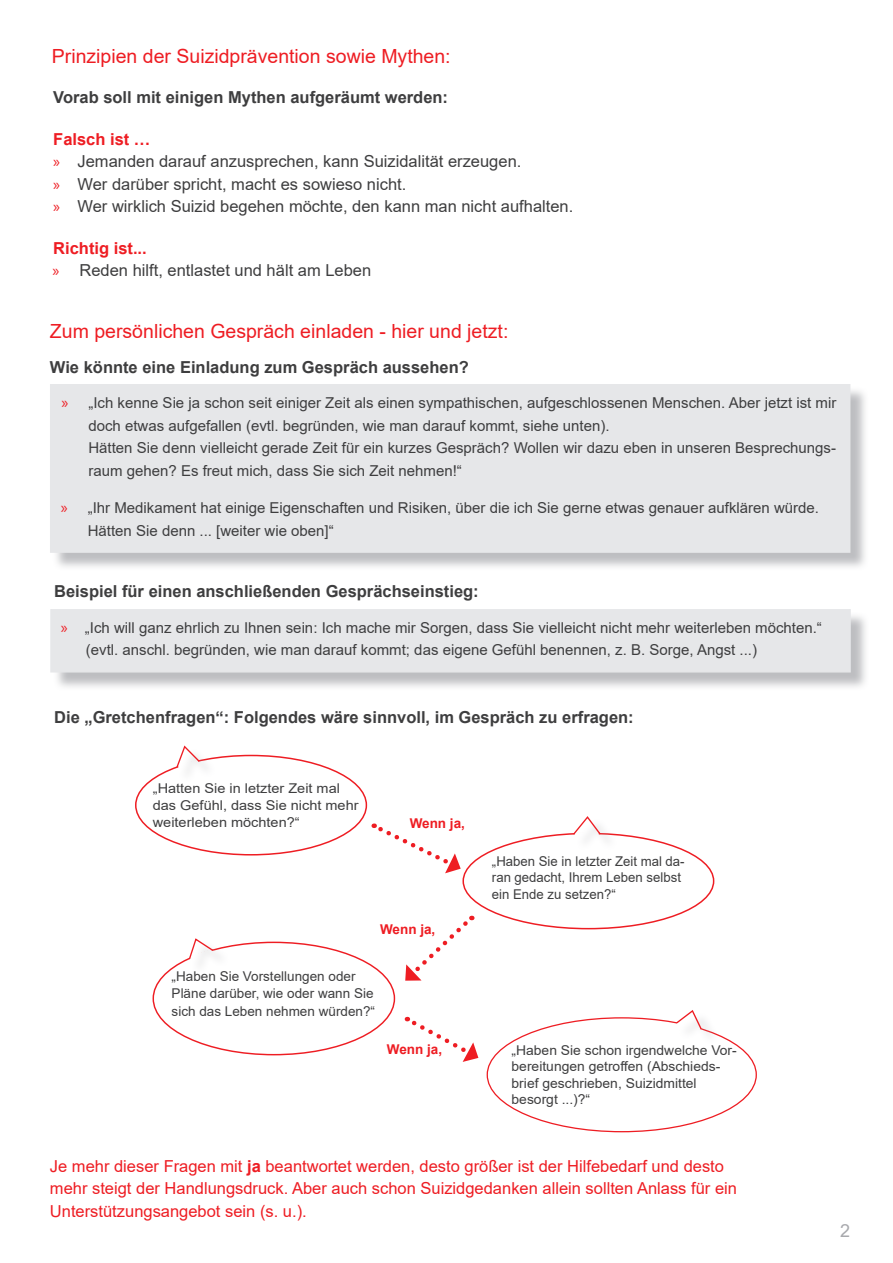
<style>
.page{position:relative;width:893px;height:1263px;background:#fff}
.page>*{position:absolute;margin:0;border:0;box-sizing:border-box;transform-origin:0 0}
.t1{font:19.5px "Arial";color:#ee1d23}
.t2{font:18px "Arial";color:#a8a9ad}
.t3{font:700 16.5px "Arial";color:#3e3e3f}
.t4{font:16.5px/22.5px "Arial";color:#ee1d23}
.t5{font:16.5px "Arial";color:#3e3e3f}
.t6{font:700 16.5px "Arial";color:#ee1d23}
.t7{font:15px/22.5px "Arial";color:#3e3e3f}
.t8{font:13.5px/16.5px "Arial";color:#3e3e3f}
.t9{font:13.5px/16.8px "Arial";color:#3e3e3f;scale:1.08 1}
.t10{font:700 13.5px "Arial";color:#ee1d23}
.s1{font-family:"Myriad Pro";color:#ee1d23}
.s2{font-family:"Myriad Pro";font-size:16.5px;color:#ee1d23}
.s3{font-weight:700}
</style>
<div class="page">
<div style="left:52px;top:386px;width:817px;height:185px;background:#a8a9ad;opacity:.75"></div>
<div style="left:50px;top:384px;width:800px;height:169px;background:#e6e7e9"></div>
<svg style="left:183px;top:938px;width:32px;height:23px"></svg>
<svg style="left:372px;top:823px;width:89px;height:50px"></svg>
<svg style="left:405px;top:915px;width:69px;height:66px"></svg>
<svg style="left:405px;top:1016px;width:73px;height:46px"></svg>
<svg style="left:675px;top:1010px;width:32px;height:21px"></svg>
<svg style="left:572px;top:816px;width:30px;height:20px"></svg>
<svg style="left:171px;top:745px;width:30px;height:24px"></svg>
<div style="left:53px;top:611px;width:817px;height:80px;background:#a8a9ad;opacity:.75"></div>
<div style="left:50px;top:609px;width:801px;height:63px;background:#e6e7e9"></div>
<p class="t1" style="left:52px;top:42px;width:400px">Prinzipien der Suizidprävention sowie Mythen:</p>
<p class="t3" style="left:53px;top:85px;width:396px">Vorab soll mit einigen Mythen aufgeräumt werden:</p>
<p class="t6" style="left:53px;top:127px;width:99px">Falsch ist …</p>
<p class="t5" style="left:53px;top:150px;width:470px"><span class="s1">»</span> Jemanden darauf anzusprechen, kann Suizidalität erzeugen.</p>
<p class="t5" style="left:53px;top:172px;width:355px"><span class="s1">»</span> Wer darüber spricht, macht es sowieso nicht.</p>
<p class="t5" style="left:53px;top:195px;width:522px"><span class="s1">»</span> Wer wirklich Suizid begehen möchte, den kann man nicht aufhalten.</p>
<p class="t6" style="left:53px;top:237px;width:95px">Richtig ist...</p>
<p class="t5" style="left:53px;top:258px;width:320px"><span class="s1">»</span> Reden hilft, entlastet und hält am Leben</p>
<p class="t1" style="left:50px;top:317px;width:460px">Zum persönlichen Gespräch einladen - hier und jetzt:</p>
<p class="t3" style="left:50px;top:355px;width:420px">Wie könnte eine Einladung zum Gespräch aussehen?</p>
<p class="t7" style="left:88px;top:392px;width:749px;text-indent:-27px"><span class="s2">»</span> „Ich kenne Sie ja schon seit einiger Zeit als einen sympathischen, aufgeschlossenen Menschen. Aber jetzt ist mir doch etwas aufgefallen (evtl. begründen, wie man darauf kommt, siehe unten).</p>
<p class="t7" style="left:88px;top:437px;width:749px">Hätten Sie denn vielleicht gerade Zeit für ein kurzes Gespräch? Wollen wir dazu eben in unseren Besprechungs&shy;raum gehen? Es freut mich, dass Sie sich Zeit nehmen!“</p>
<p class="t7" style="left:88px;top:496px;width:733px;text-indent:-27px"><span class="s2">»</span> „Ihr Medikament hat einige Eigenschaften und Risiken, über die ich Sie gerne etwas genauer aufklären würde.<br>Hätten Sie denn ... [weiter wie oben]“</p>
<p class="t3" style="left:54px;top:580px;width:426px">Beispiel für einen anschließenden Gesprächseinstieg:</p>
<p class="t7" style="left:86px;top:616px;width:738px;text-indent:-25px"><span class="s2">»</span> „Ich will ganz ehrlich zu Ihnen sein: Ich mache mir Sorgen, dass Sie vielleicht nicht mehr weiterleben möchten.“ (evtl. anschl. begründen, wie man darauf kommt; das eigene Gefühl benennen, z. B. Sorge, Angst ...)</p>
<p class="t3" style="left:54px;top:705px;width:581px">Die „Gretchenfragen“: Folgendes wäre sinnvoll, im Gespräch zu erfragen:</p>
<p class="t9" style="left:153px;top:780px;width:192px">„Hatten Sie in letzter Zeit mal das Gefühl, dass Sie nicht mehr weiterleben möchten?“</p>
<p class="t10" style="left:410px;top:813px;width:57px">Wenn ja,</p>
<p class="t10" style="left:380px;top:919px;width:57px">Wenn ja,</p>
<p class="t8" style="left:172px;top:968px;width:185px">„Haben Sie Vorstellungen oder</p>
<p class="t8" style="left:172px;top:984px;width:205px;line-height:18px">Pläne darüber, wie oder wann Sie sich das Leben nehmen würden?“</p>
<p class="t8" style="left:492px;top:852px;width:194px">„Haben Sie in letzter Zeit mal da&shy;ran gedacht, Ihrem Leben selbst ein Ende zu setzen?“</p>
<p class="t10" style="left:387px;top:1039px;width:57px">Wenn ja,</p>
<p class="t8" style="left:512px;top:1041px;width:227px">„Haben Sie schon irgendwelche Vor&shy;bereitungen getroffen (Abschieds&shy;brief geschrieben, Suizidmittel besorgt ...)?“</p>
<p class="t4" style="left:50px;top:1154px;width:688px">Je mehr dieser Fragen mit <span class="s3">ja</span> beantwortet werden, desto größer ist der Hilfebedarf und desto mehr steigt der Handlungsdruck. Aber auch schon Suizidgedanken allein sollten Anlass für ein<br>Unterstützungsangebot sein (s. u.).</p>
<p class="t2" style="left:840px;top:1218px;width:12px">2</p>
</div>
